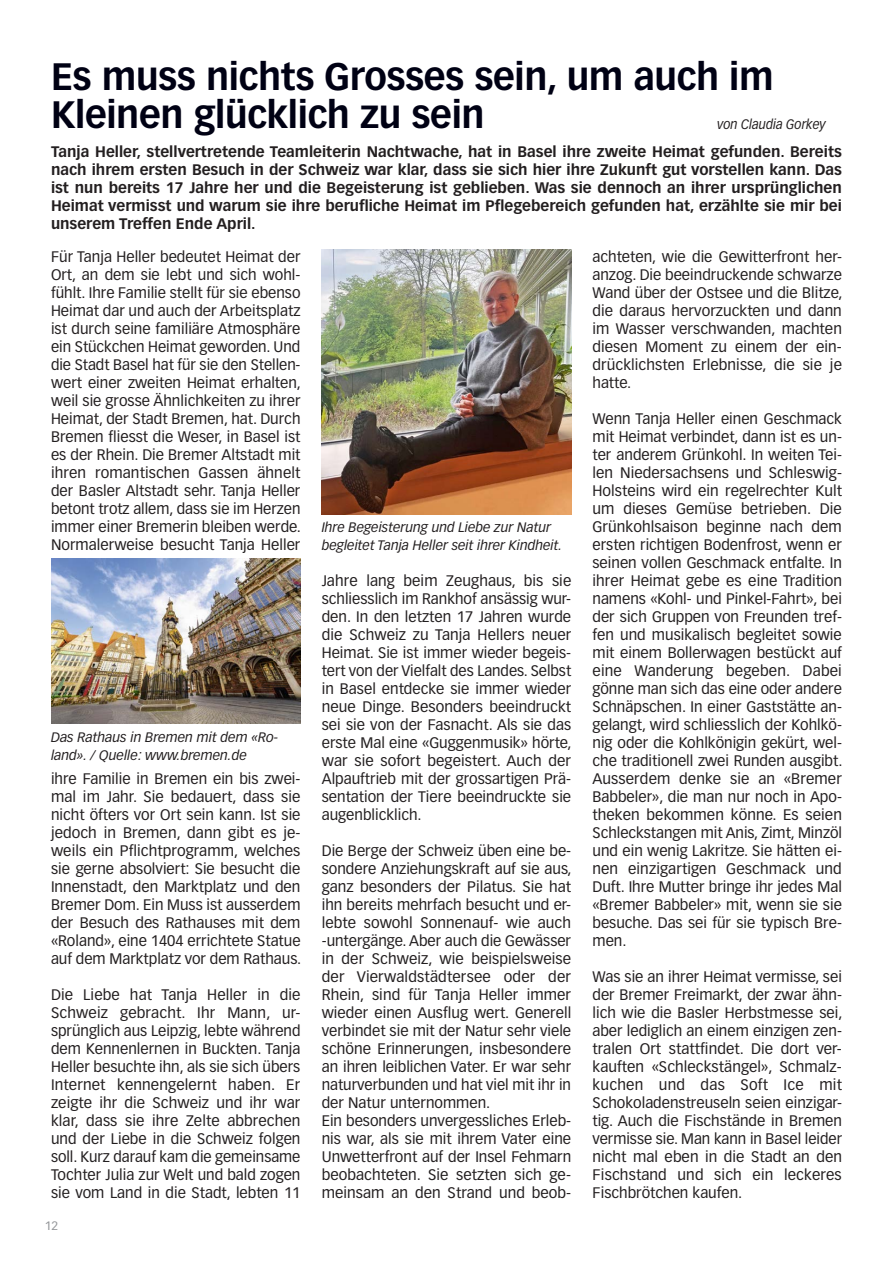
<style>
.page{position:relative;width:893px;height:1263px;background:#fff}
.page>*{position:absolute;margin:0;border:0;box-sizing:border-box;transform-origin:0 0}
.t1{font:700 37.5px/37.5px "Vectora LT Pro";letter-spacing:-.01em;color:#000114}
.t2{font:15px/18px "Vectora LT Pro";color:#231f20;text-align:justify}
.t3{font:700 15px/18px "Vectora LT Pro";color:#231f20;text-align:justify}
.t4{font:italic 13.5px/18px "Vectora LT Pro";color:#231f20}
.t5{font:italic 13.5px "Vectora LT Pro";color:#231f20;scale:.92 1}
.t6{font:12px "Vectora LT Pro";color:#939598}
</style>
<div class="page">
<img style="left:322px;top:250px;width:249px;height:264px">
<img style="left:51px;top:558px;width:249px;height:165px">
<h1 class="t1" style="left:51px;top:58px;width:724px">Es muss nichts Grosses sein, um auch im<br>Kleinen glücklich zu sein</h1>
<p class="t3" style="left:51px;top:143px;width:792px">Tanja Heller, stellvertretende Teamleiterin Nachtwache, hat in Basel ihre zweite Heimat gefunden. Bereits nach ihrem ersten Besuch in der Schweiz war klar, dass sie sich hier ihre Zukunft gut vorstellen kann. Das ist nun bereits 17 Jahre her und die Begeisterung ist geblieben. Was sie dennoch an ihrer ursprünglichen Heimat vermisst und warum sie ihre berufliche Heimat im Pflegebereich gefunden hat, erzählte sie mir bei unserem Treffen Ende April.</p>
<p class="t5" style="left:717px;top:116px;width:120px">von Claudia Gorkey</p>
<p class="t2" style="left:51px;top:247px;width:252px">Für Tanja Heller bedeutet Heimat der Ort, an dem sie lebt und sich wohl&shy;fühlt. Ihre Familie stellt für sie ebenso Heimat dar und auch der Arbeitsplatz ist durch seine familiäre Atmosphäre ein Stückchen Heimat geworden. Und die Stadt Basel hat für sie den Stellen&shy;wert einer zweiten Heimat erhalten, weil sie grosse Ähnlichkeiten zu ihrer Heimat, der Stadt Bremen, hat. Durch Bremen fliesst die Weser, in Basel ist es der Rhein. Die Bremer Altstadt mit ihren romantischen Gassen ähnelt der Basler Altstadt sehr. Tanja Heller betont trotz allem, dass sie im Herzen immer einer Bremerin bleiben werde.<br>Normalerweise besucht Tanja Heller</p>
<p class="t4" style="left:51px;top:728px;width:229px">Das Rathaus in Bremen mit dem «Ro&shy;land». / Quelle: www.bremen.de</p>
<p class="t2" style="left:51px;top:769px;width:252px">ihre Familie in Bremen ein bis zwei&shy;mal im Jahr. Sie bedauert, dass sie nicht öfters vor Ort sein kann. Ist sie jedoch in Bremen, dann gibt es je&shy;weils ein Pflichtprogramm, welches sie gerne absolviert: Sie besucht die Innenstadt, den Marktplatz und den Bremer Dom. Ein Muss ist ausserdem der Besuch des Rathauses mit dem «Roland», eine 1404 errichtete Statue auf dem Marktplatz vor dem Rathaus.</p>
<p class="t2" style="left:51px;top:985px;width:251px">Die Liebe hat Tanja Heller in die Schweiz gebracht. Ihr Mann, ur&shy;sprünglich aus Leipzig, lebte während dem Kennenlernen in Buckten. Tanja Heller besuchte ihn, als sie sich übers Internet kennengelernt haben. Er zeigte ihr die Schweiz und ihr war klar, dass sie ihre Zelte abbrechen und der Liebe in die Schweiz folgen soll. Kurz darauf kam die gemeinsame Tochter Julia zur Welt und bald zogen sie vom Land in die Stadt, lebten 11</p>
<p class="t6" style="left:45px;top:1219px;width:15px">12</p>
<p class="t4" style="left:322px;top:518px;width:242px">Ihre Begeisterung und Liebe zur Natur begleitet Tanja Heller seit ihrer Kindheit.</p>
<p class="t2" style="left:322px;top:571px;width:251px">Jahre lang beim Zeughaus, bis sie schliesslich im Rankhof ansässig wur&shy;den. In den letzten 17 Jahren wurde die Schweiz zu Tanja Hellers neuer Heimat. Sie ist immer wieder begeis&shy;tert von der Vielfalt des Landes. Selbst in Basel entdecke sie immer wieder neue Dinge. Besonders beeindruckt sei sie von der Fasnacht. Als sie das erste Mal eine «Guggenmusik» hörte, war sie sofort begeistert. Auch der Alpauftrieb mit der grossartigen Prä&shy;sentation der Tiere beeindruckte sie augenblicklich.</p>
<p class="t2" style="left:322px;top:841px;width:251px;text-align:left">Die Berge der Schweiz üben eine be&shy;sondere Anziehungskraft auf sie aus, ganz besonders der Pilatus. Sie hat ihn bereits mehrfach besucht und er&shy;lebte sowohl Sonnenauf- wie auch -untergänge. Aber auch die Gewässer in der Schweiz, wie beispielsweise der Vierwaldstädtersee oder der Rhein, sind für Tanja Heller immer wieder einen Ausflug wert. Generell verbindet sie mit der Natur sehr viele schöne Erinnerungen, insbesondere an ihren leiblichen Vater. Er war sehr naturverbunden und hat viel mit ihr in der Natur unternommen.<br>Ein besonders unvergessliches Erleb&shy;nis war, als sie mit ihrem Vater eine Unwetterfront auf der Insel Fehmarn beobachteten. Sie setzten sich ge&shy;meinsam an den Strand und beob-</p>
<p class="t2" style="left:592px;top:247px;width:252px">achteten, wie die Gewitterfront her&shy;anzog. Die beeindruckende schwarze Wand über der Ostsee und die Blitze, die daraus hervorzuckten und dann im Wasser verschwanden, machten diesen Moment zu einem der ein&shy;drücklichsten Erlebnisse, die sie je hatte.</p>
<p class="t2" style="left:592px;top:409px;width:251px">Wenn Tanja Heller einen Geschmack mit Heimat verbindet, dann ist es un&shy;ter anderem Grünkohl. In weiten Tei&shy;len Niedersachsens und Schleswig-Holsteins wird ein regelrechter Kult um dieses Gemüse betrieben. Die Grünkohlsaison beginne nach dem ersten richtigen Bodenfrost, wenn er seinen vollen Geschmack entfalte. In ihrer Heimat gebe es eine Tradition namens «Kohl- und Pinkel-Fahrt», bei der sich Gruppen von Freunden tref&shy;fen und musikalisch begleitet sowie mit einem Bollerwagen bestückt auf eine Wanderung begeben. Dabei gönne man sich das eine oder andere Schnäpschen. In einer Gaststätte an&shy;gelangt, wird schliesslich der Kohlkö&shy;nig oder die Kohlkönigin gekürt, wel&shy;che traditionell zwei Runden ausgibt.<br>Ausserdem denke sie an «Bremer Babbeler», die man nur noch in Apo&shy;theken bekommen könne. Es seien Schleckstangen mit Anis, Zimt, Minzöl und ein wenig Lakritze. Sie hätten ei&shy;nen einzigartigen Geschmack und Duft. Ihre Mutter bringe ihr jedes Mal «Bremer Babbeler» mit, wenn sie sie besuche. Das sei für sie typisch Bre&shy;men.</p>
<p class="t2" style="left:592px;top:967px;width:251px">Was sie an ihrer Heimat vermisse, sei der Bremer Freimarkt, der zwar ähn&shy;lich wie die Basler Herbstmesse sei, aber lediglich an einem einzigen zen&shy;tralen Ort stattfindet. Die dort ver&shy;kauften «Schleckstängel», Schmalz&shy;kuchen und das Soft Ice mit Schokoladenstreuseln seien einzigar&shy;tig. Auch die Fischstände in Bremen vermisse sie. Man kann in Basel leider nicht mal eben in die Stadt an den Fischstand und sich ein leckeres Fischbrötchen kaufen.</p>
</div>
